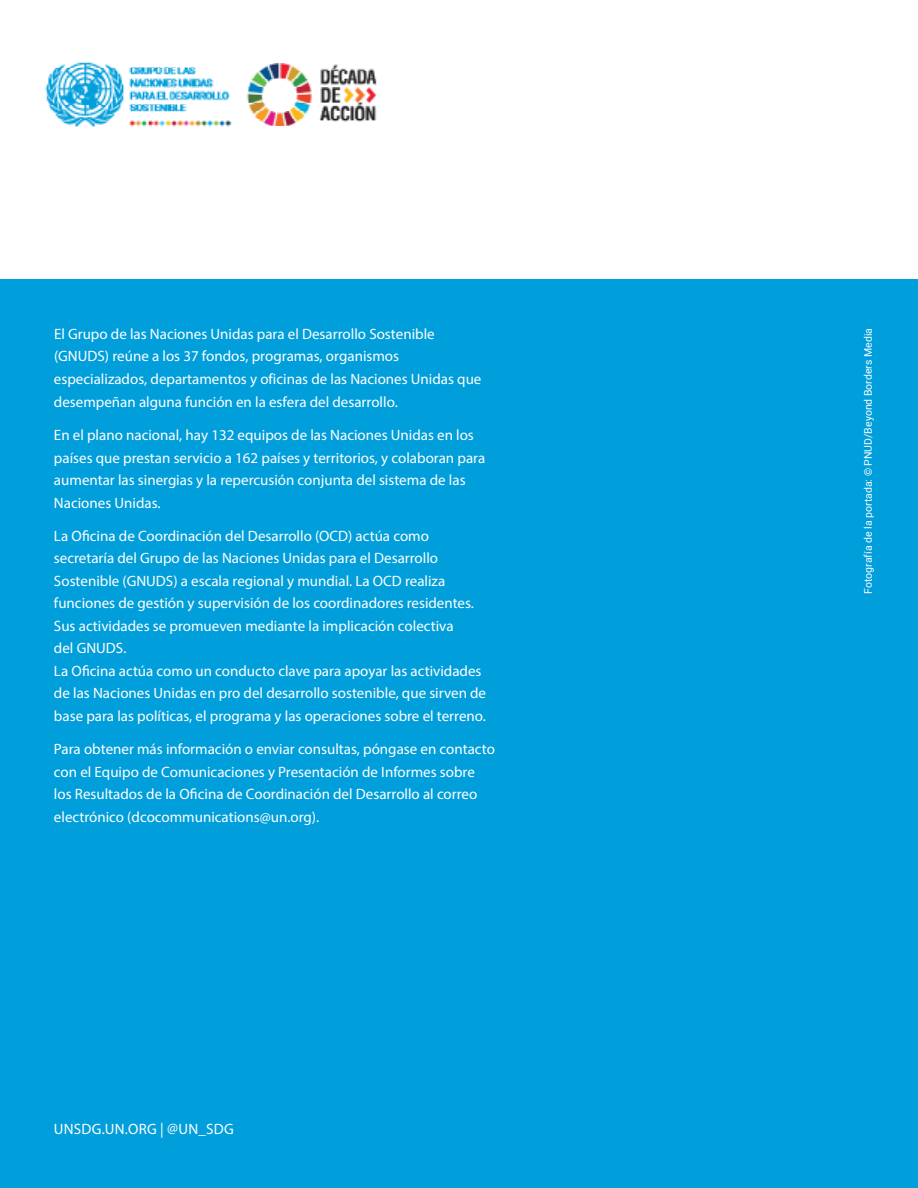
<style>
.page{position:relative;width:918px;height:1188px;background:#fff}
.page>*{position:absolute;margin:0;border:0;box-sizing:border-box;transform-origin:0 0}
.t1{font:15px/22.5px "Myriad Pro";color:#fff}
.t2{font:15px "Myriad Pro";letter-spacing:.02em;color:#fff}
.t3{font:10.5px "Roboto";color:#fff}
</style>
<div class="page">
<div style="left:0;top:279px;width:918px;height:909px;background:#009edb"></div>
<img style="left:246px;top:63px;width:131px;height:63px">
<img style="left:45px;top:62px;width:187px;height:65px">
<p class="t1" style="left:54px;top:323px;width:429px">El Grupo de las Naciones Unidas para el Desarrollo Sostenible (GNUDS) reúne a los 37 fondos, programas, organismos especializados, departamentos y oficinas de las Naciones Unidas que desempeñan alguna función en la esfera del desarrollo.</p>
<p class="t1" style="left:54px;top:423px;width:433px">En el plano nacional, hay 132 equipos de las Naciones Unidas en los países que prestan servicio a 162 países y territorios, y colaboran para aumentar las sinergias y la repercusión conjunta del sistema de las Naciones Unidas.</p>
<p class="t1" style="left:54px;top:524px;width:434px">La Oficina de Coordinación del Desarrollo (OCD) actúa como secretaría del Grupo de las Naciones Unidas para el Desarrollo Sostenible (GNUDS) a escala regional y mundial. La OCD realiza funciones de gestión y supervisión de los coordinadores residentes.<br>Sus actividades se promueven mediante la implicación colectiva<br>del GNUDS.<br>La Oficina actúa como un conducto clave para apoyar las actividades de las Naciones Unidas en pro del desarrollo sostenible, que sirven de base para las políticas, el programa y las operaciones sobre el terreno.</p>
<p class="t1" style="left:54px;top:738px;width:442px">Para obtener más información o enviar consultas, póngase en contacto con el Equipo de Comunicaciones y Presentación de Informes sobre los Resultados de la Oficina de Coordinación del Desarrollo al correo electrónico (dcocommunications@un.org).</p>
<p class="t2" style="left:54px;top:1120px;width:182px">UNSDG.UN.ORG | @UN_SDG</p>
<p class="t3" style="left:861px;top:594px;width:267px;rotate:-90deg">Fotografía de la portada: © PNUD/Beyond Borders Media</p>
</div>
